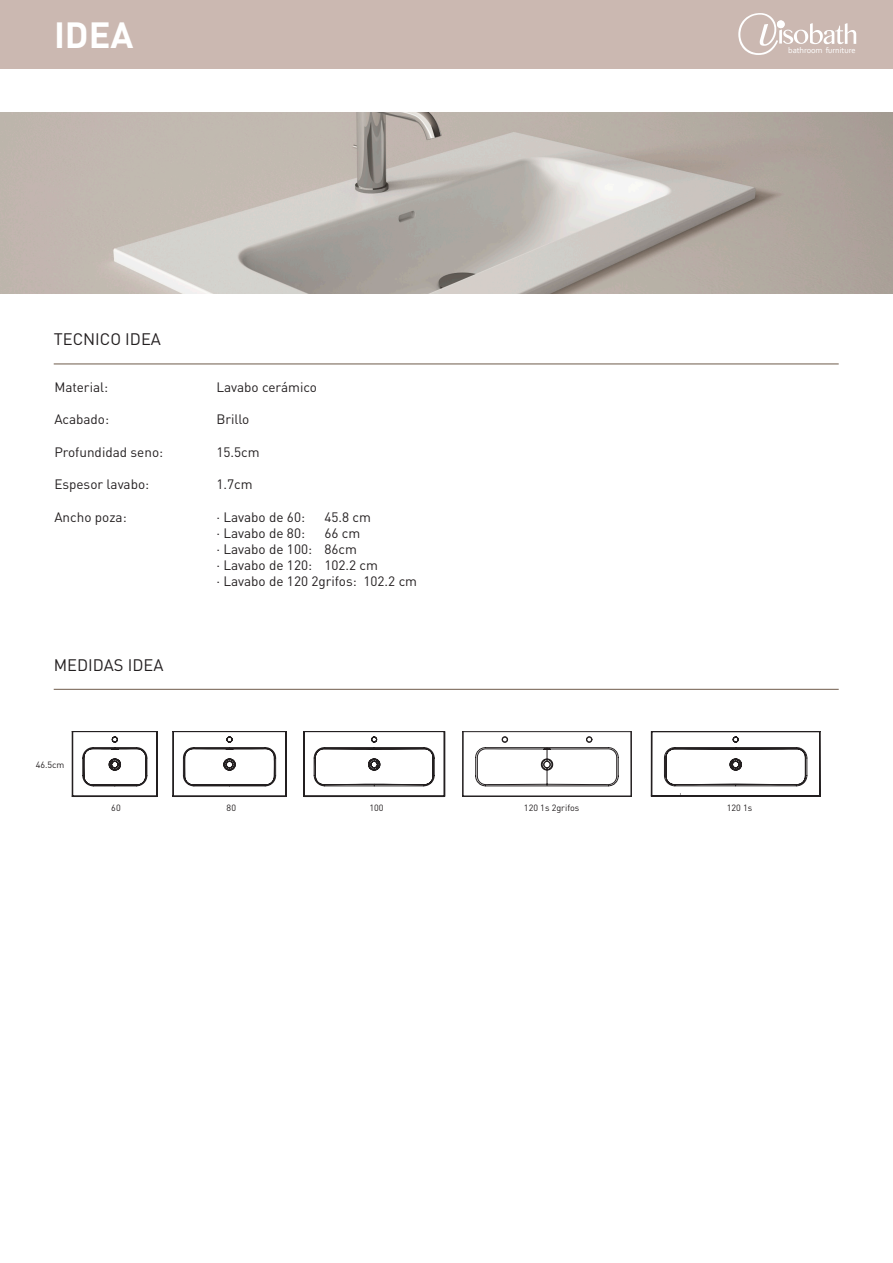
<style>
.page{position:relative;width:893px;height:1263px;background:#fff}
.page>*{position:absolute;margin:0;border:0;box-sizing:border-box;transform-origin:0 0}
.t1{font:700 36px "DIN Pro";color:#fff}
.t2{font:16.5px "DIN Pro";color:#231f20}
.t3{font:13.5px/16.2px "DIN Pro";color:#231f20}
.t4{font:9px "DIN Pro";color:#231f20}
.t5{font:8.4px "Corbel";letter-spacing:-.01em;color:#fff}
</style>
<div class="page">
<hr style="left:54px;top:689px;width:785px;height:1px;background:#867668">
<div style="left:0;top:0;width:893px;height:68px;background:#cbb8b1"></div>
<hr style="left:54px;top:363px;width:785px;height:1px;background:#867668">
<img style="left:0;top:113px;width:893px;height:180px">
<svg style="left:738px;top:13px;width:118px;height:42px"></svg>
<div style="left:777px;top:20px;width:8px;height:8px;background:#fff;border-radius:50%"></div>
<svg style="left:71px;top:731px;width:87px;height:66px"></svg>
<svg style="left:172px;top:731px;width:115px;height:66px"></svg>
<svg style="left:303px;top:731px;width:142px;height:66px"></svg>
<svg style="left:462px;top:731px;width:170px;height:66px"></svg>
<svg style="left:650px;top:731px;width:171px;height:66px"></svg>
<h1 class="t1" style="left:54px;top:10px;width:81px">IDEA</h1>
<p class="t5" style="left:788px;top:45px;width:69px">bathroom furniture</p>
<p class="t2" style="left:54px;top:328px;width:109px">TECNICO IDEA</p>
<p class="t3" style="left:54px;top:378px;width:55px">Material:</p>
<p class="t3" style="left:216px;top:378px;width:102px">Lavabo cerámico</p>
<p class="t3" style="left:54px;top:411px;width:56px">Acabado:</p>
<p class="t3" style="left:216px;top:411px;width:35px">Brillo</p>
<p class="t3" style="left:54px;top:443px;width:110px">Profundidad seno:</p>
<p class="t3" style="left:216px;top:443px;width:45px">15.5cm</p>
<p class="t3" style="left:54px;top:476px;width:96px">Espesor lavabo:</p>
<p class="t3" style="left:216px;top:476px;width:38px">1.7cm</p>
<p class="t3" style="left:54px;top:508px;width:74px">Ancho poza:</p>
<p class="t3" style="left:216px;top:508px;width:90px">· Lavabo de 60:</p>
<p class="t3" style="left:324px;top:508px;width:48px">45.8 cm</p>
<p class="t3" style="left:216px;top:524px;width:90px">· Lavabo de 80:</p>
<p class="t3" style="left:216px;top:524px;width:202px;text-indent:108px">66 cm<br>· Lavabo de 100: 86cm<br>· Lavabo de 120: 102.2 cm<br>· Lavabo de 120 2grifos: 102.2 cm</p>
<p class="t2" style="left:54px;top:654px;width:111px">MEDIDAS IDEA</p>
<p class="t4" style="left:36px;top:759px;width:30px">46.5cm</p>
<p class="t4" style="left:111px;top:802px;width:11px">60</p>
<p class="t4" style="left:227px;top:802px;width:11px">80</p>
<p class="t4" style="left:369px;top:802px;width:16px">100</p>
<p class="t4" style="left:524px;top:802px;width:57px">120 1s 2grifos</p>
<p class="t4" style="left:727px;top:802px;width:27px">120 1s</p>
</div>
